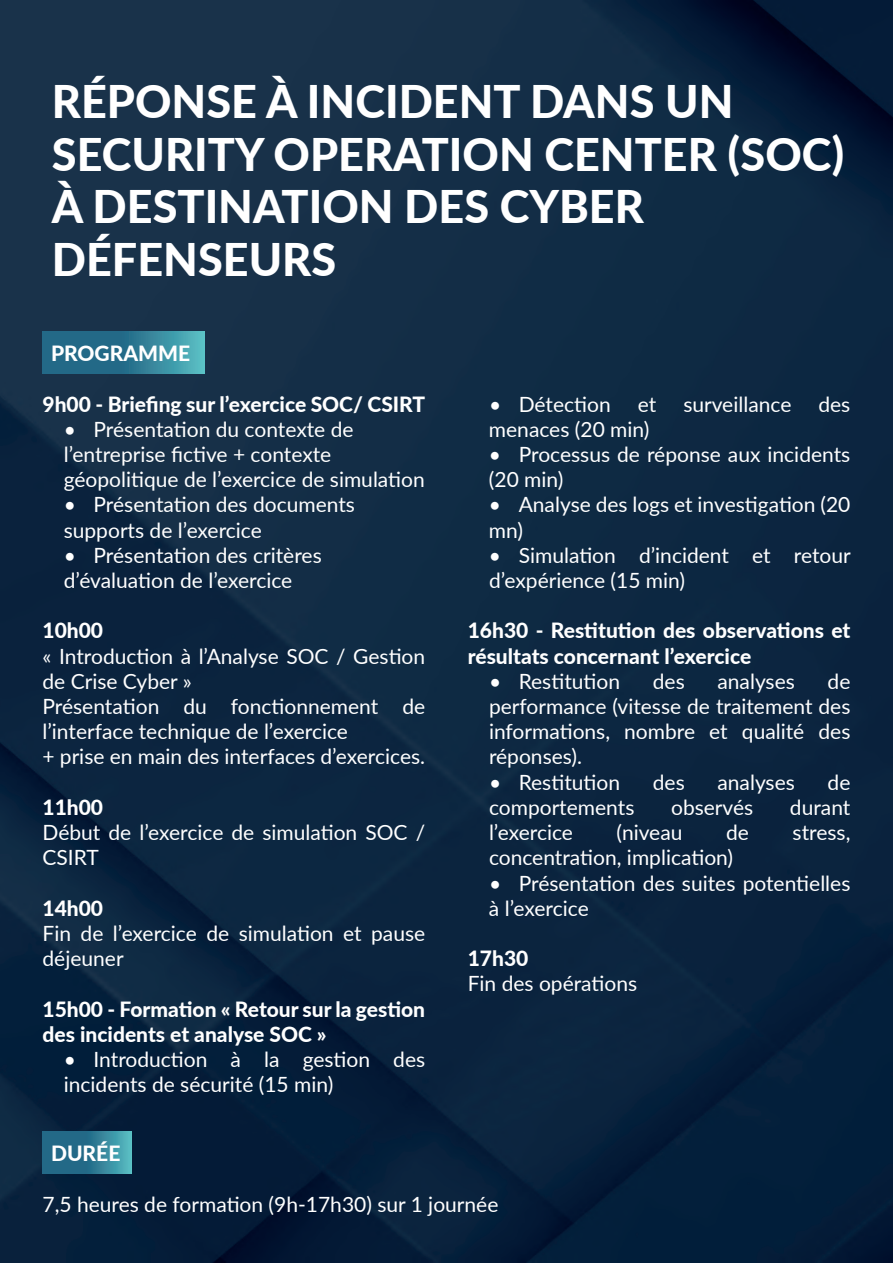
<style>
.page{position:relative;width:893px;height:1263px;background:#fff}
.page>*{position:absolute;margin:0;border:0;box-sizing:border-box;transform-origin:0 0}
.t1{font:800 45px/52.5px "Lato";color:#fff}
.t2{font:21px/25.2px "Lato";color:#fff}
.t3{font:800 21px/25.2px "Lato";color:#fff}
</style>
<div class="page">
<img style="left:0;top:0;width:893px;height:1263px">
<svg style="left:43px;top:332px;width:161px;height:41px;background:#307e96"></svg>
<svg style="left:43px;top:1132px;width:89px;height:41px;background:#307e96"></svg>
<h1 class="t1" style="left:52px;top:73px;width:794px">RÉPONSE À INCIDENT DANS UN<br>SECURITY OPERATION CENTER (SOC)<br>À DESTINATION DES CYBER<br>DÉFENSEURS</h1>
<p class="t3" style="left:51px;top:340px;width:141px">PROGRAMME</p>
<p class="t3" style="left:43px;top:390px;width:384px">9h00 - Briefing sur l’exercice SOC/ CSIRT</p>
<p class="t2" style="left:64px;top:416px;width:363px">• Présentation du contexte de l’entreprise fictive + contexte géopolitique de l’exercice de simulation</p>
<p class="t2" style="left:64px;top:491px;width:293px">• Présentation des documents supports de l’exercice</p>
<p class="t2" style="left:64px;top:542px;width:259px">• Présentation des critères d’évaluation de l’exercice</p>
<p class="t3" style="left:43px;top:617px;width:62px">10h00</p>
<p class="t2" style="left:43px;top:642px;width:384px">« Introduction à l’Analyse SOC / Gestion de Crise Cyber »<br>Présentation du fonctionnement de l’interface technique de l’exercice<br>+ prise en main des interfaces d’exercices.</p>
<p class="t3" style="left:43px;top:794px;width:62px">11h00</p>
<p class="t2" style="left:43px;top:819px;width:384px">Début de l’exercice de simulation SOC /<br>CSIRT</p>
<p class="t3" style="left:43px;top:894px;width:62px">14h00</p>
<p class="t2" style="left:43px;top:920px;width:384px">Fin de l’exercice de simulation et pause déjeuner</p>
<p class="t3" style="left:43px;top:995px;width:384px">15h00 - Formation « Retour sur la gestion des incidents et analyse SOC »</p>
<p class="t2" style="left:64px;top:1046px;width:363px">• Introduction à la gestion des incidents de sécurité (15 min)</p>
<p class="t2" style="left:489px;top:390px;width:123px">• Détection</p>
<p class="t2" style="left:638px;top:390px;width:20px">et</p>
<p class="t2" style="left:683px;top:390px;width:110px">surveillance</p>
<p class="t2" style="left:818px;top:390px;width:33px">des</p>
<p class="t2" style="left:489px;top:416px;width:162px">menaces (20 min)</p>
<p class="t2" style="left:489px;top:441px;width:363px">• Processus de réponse aux incidents (20 min)</p>
<p class="t2" style="left:489px;top:491px;width:363px">• Analyse des logs et investigation (20 mn)</p>
<p class="t2" style="left:489px;top:542px;width:363px">• Simulation d’incident et retour d’expérience (15 min)</p>
<p class="t3" style="left:468px;top:617px;width:384px">16h30 - Restitution des observations et résultats concernant l’exercice</p>
<p class="t2" style="left:489px;top:668px;width:133px">• Restitution</p>
<p class="t2" style="left:653px;top:668px;width:33px">des</p>
<p class="t2" style="left:717px;top:668px;width:79px">analyses</p>
<p class="t2" style="left:489px;top:668px;width:363px;text-align:justify;text-indent:339px">de performance (vitesse de traitement des informations, nombre et qualité des réponses).</p>
<p class="t2" style="left:489px;top:768px;width:133px">• Restitution</p>
<p class="t2" style="left:653px;top:768px;width:33px">des</p>
<p class="t2" style="left:717px;top:768px;width:79px">analyses</p>
<p class="t2" style="left:828px;top:768px;width:24px">de</p>
<p class="t2" style="left:489px;top:794px;width:147px">comportements</p>
<p class="t2" style="left:671px;top:794px;width:84px">observés</p>
<p class="t2" style="left:790px;top:794px;width:62px">durant</p>
<p class="t2" style="left:489px;top:819px;width:85px">l’exercice</p>
<p class="t2" style="left:617px;top:819px;width:67px">(niveau</p>
<p class="t2" style="left:726px;top:819px;width:24px">de</p>
<p class="t2" style="left:793px;top:819px;width:59px">stress,</p>
<p class="t2" style="left:489px;top:844px;width:246px">concentration, implication)</p>
<p class="t2" style="left:489px;top:869px;width:363px">• Présentation des suites potentielles à l’exercice</p>
<p class="t3" style="left:468px;top:945px;width:62px">17h30</p>
<p class="t2" style="left:468px;top:970px;width:171px">Fin des opérations</p>
<p class="t3" style="left:51px;top:1140px;width:71px">DURÉE</p>
<p class="t2" style="left:43px;top:1191px;width:457px">7,5 heures de formation (9h-17h30) sur 1 journée</p>
</div>
